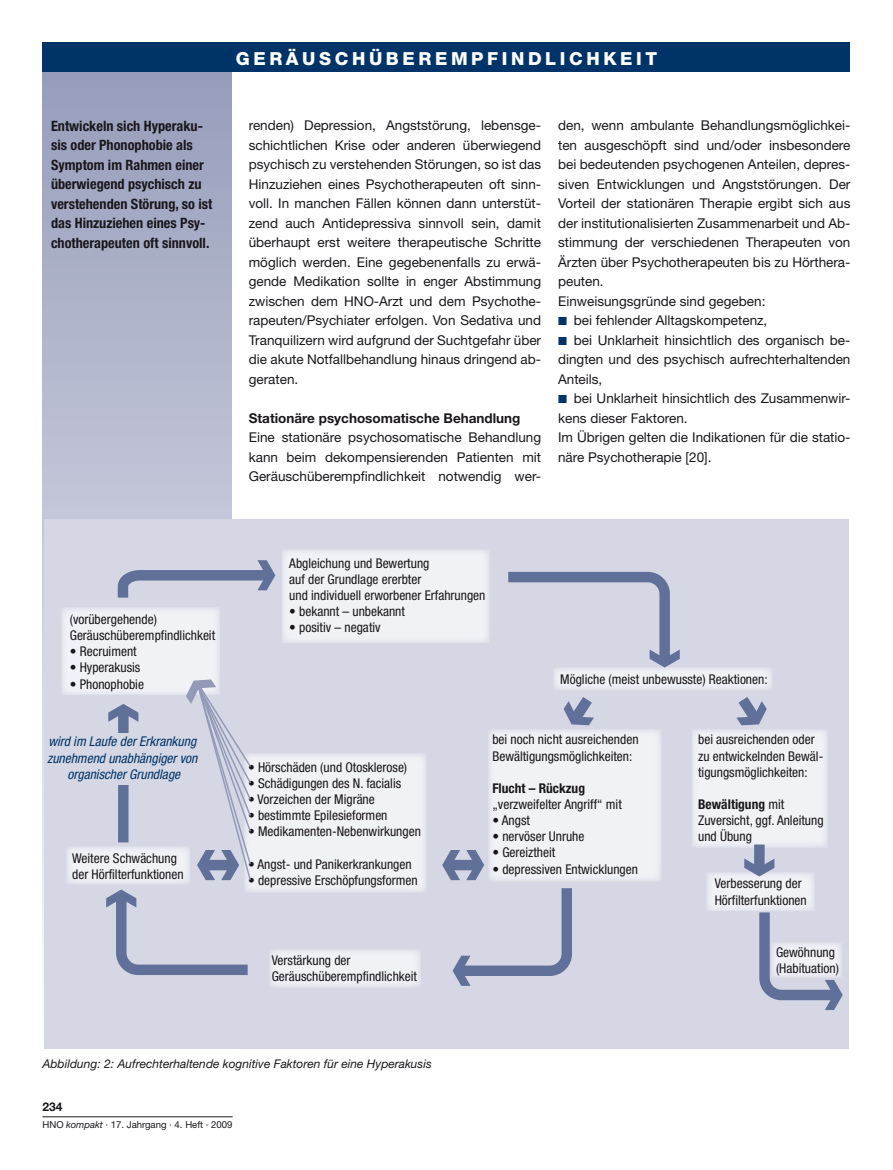
<style>
.page{position:relative;width:893px;height:1170px;background:#fff}
.page>*{position:absolute;margin:0;border:0;box-sizing:border-box;transform-origin:0 0}
.t1{font:800 18px "Helvetica Neue";letter-spacing:.2em;color:#fff}
.t2{font:700 condensed 14.25px/19.5px "Helvetica Neue";color:#1a171c}
.t3{font:13.5px/19.5px "Helvetica Neue";color:#1a171c;text-align:justify}
.t4{font:condensed 13.5px/16.2px "Helvetica Neue";color:#1a171c}
.t5{font:italic condensed 13.5px/16.2px "Helvetica Neue";color:#003367;text-align:center}
.t6{font:700 13.5px "Helvetica Neue";color:#1a171c}
.t7{font:700 condensed 13.5px "Helvetica Neue";color:#1a171c}
.t8{font:italic 12px "Helvetica Neue";color:#1a171c}
.t9{font:700 12px "Helvetica Neue";color:#1a171c}
.t10{font:9.6px "Helvetica Neue";color:#1a171c}
.s1{font-family:"European Pi Three";color:#003367}
.s2{font-weight:700}
.s3{font-style:italic}
</style>
<div class="page">
<svg style="left:43px;top:72px;width:189px;height:977px;background:#adb2ca"></svg>
<hr style="left:43px;top:1116px;width:190px;height:1px;background:#1a171c">
<div style="left:43px;top:43px;width:807px;height:29px;background:#003367"></div>
<div style="left:45px;top:519px;width:804px;height:529px;background:#d5d7e4"></div>
<div style="left:282px;top:549px;width:207px;height:94px;background:#f1f2f6"></div>
<div style="left:553px;top:667px;width:220px;height:23px;background:#f1f2f6"></div>
<div style="left:488px;top:729px;width:174px;height:152px;background:#f1f2f6"></div>
<div style="left:692px;top:729px;width:135px;height:118px;background:#f1f2f6"></div>
<div style="left:706px;top:872px;width:109px;height:39px;background:#f1f2f6"></div>
<div style="left:244px;top:753px;width:183px;height:139px;background:#f1f2f6"></div>
<div style="left:269px;top:948px;width:152px;height:39px;background:#f1f2f6"></div>
<div style="left:62px;top:607px;width:158px;height:88px;background:#f1f2f6"></div>
<div style="left:67px;top:846px;width:123px;height:38px;background:#f1f2f6"></div>
<svg style="left:508px;top:571px;width:172px;height:100px"></svg>
<svg style="left:113px;top:560px;width:163px;height:48px"></svg>
<svg style="left:754px;top:901px;width:89px;height:108px"></svg>
<svg style="left:561px;top:688px;width:41px;height:43px"></svg>
<svg style="left:728px;top:685px;width:42px;height:46px"></svg>
<div style="left:754px;top:844px;width:11px;height:26px;background:#607099"></div>
<svg style="left:744px;top:858px;width:30px;height:18px"></svg>
<svg style="left:442px;top:849px;width:135px;height:136px"></svg>
<svg style="left:106px;top:679px;width:152px;height:296px"></svg>
<p class="t2" style="left:51px;top:115px;width:163px">Entwickeln sich Hyperaku&shy;sis oder Phonophobie als<br>Symptom im Rahmen einer überwiegend psychisch zu verstehenden Störung, so ist das Hinzuziehen eines Psy&shy;chotherapeuten oft sinnvoll.</p>
<h1 class="t1" style="left:236px;top:48px;width:17px">GER</h1>
<h1 class="t1" style="left:286px;top:48px;width:117px">ÄU SCHÜBEREM</h1>
<h1 class="t1" style="left:471px;top:48px;width:31px">PFINDLIC</h1>
<h1 class="t1" style="left:586px;top:48px;width:47px">HKEIT</h1>
<p class="t3" style="left:249px;top:115px;width:294px">renden) Depression, Angststörung, lebensge&shy;schichtlichen Krise oder anderen überwiegend psychisch zu verstehenden Störungen, so ist das Hinzuziehen eines Psychotherapeuten oft sinn&shy;voll. In manchen Fällen können dann unterstüt&shy;zend auch Antidepressiva sinnvoll sein, damit überhaupt erst weitere therapeutische Schritte möglich werden. Eine gegebenenfalls zu erwä&shy;gende Medikation sollte in enger Abstimmung zwischen dem HNO-Arzt und dem Psychothe&shy;rapeuten/Psychiater erfolgen. Von Sedativa und Tranquilizern wird aufgrund der Suchtgefahr über die akute Notfallbehandlung hinaus dringend ab&shy;geraten.</p>
<p class="t6" style="left:249px;top:409px;width:273px">Stationäre psychosomatische Behandlung</p>
<p class="t3" style="left:249px;top:427px;width:294px">Eine stationäre psychosomatische Behandlung kann beim dekompensierenden Patienten mit Geräuschüberempfindlichkeit notwendig wer-</p>
<p class="t3" style="left:558px;top:115px;width:294px;text-align:left">den, wenn ambulante Behandlungsmöglichkei&shy;ten ausgeschöpft sind und/oder insbesondere bei bedeutenden psychogenen Anteilen, depres&shy;siven Entwicklungen und Angststörungen. Der Vorteil der stationären Therapie ergibt sich aus der institutionalisierten Zusammenarbeit und Ab&shy;stimmung der verschiedenen Therapeuten von Ärzten über Psychotherapeuten bis zu Hörthera&shy;peuten.<br>Einweisungsgründe sind gegeben:<br><span class="s1">K</span> bei fehlender Alltagskompetenz,<br><span class="s1">K</span> bei Unklarheit hinsichtlich des organisch be&shy;dingten und des psychisch aufrechterhaltenden Anteils,<br><span class="s1">K</span> bei Unklarheit hinsichtlich des Zusammenwir&shy;kens dieser Faktoren.<br>Im Übrigen gelten die Indikationen für die statio&shy;näre Psychotherapie [20].</p>
<p class="t4" style="left:70px;top:611px;width:147px">(vorübergehende)<br>Geräuschüberempfindlichkeit</p>
<p class="t4" style="left:70px;top:643px;width:68px">• Recruiment</p>
<p class="t4" style="left:70px;top:659px;width:72px">• Hyperakusis</p>
<p class="t4" style="left:70px;top:675px;width:76px">• Phonophobie</p>
<p class="t5" style="left:47px;top:733px;width:152px">wird im Laufe der Erkrankung zunehmend unabhängiger von organischer Grundlage</p>
<p class="t4" style="left:72px;top:849px;width:113px">Weitere Schwächung der Hörfilterfunktionen</p>
<p class="t4" style="left:289px;top:554px;width:198px">Abgleichung und Bewertung<br>auf der Grundlage ererbter<br>und individuell erworbener Erfahrungen</p>
<p class="t4" style="left:289px;top:603px;width:117px">• bekannt – unbekannt</p>
<p class="t4" style="left:289px;top:619px;width:93px">• positiv – negativ</p>
<p class="t4" style="left:560px;top:670px;width:209px">Mögliche (meist unbewusste) Reaktionen:</p>
<p class="t4" style="left:248px;top:758px;width:161px">• Hörschäden (und Otosklerose)</p>
<p class="t4" style="left:248px;top:774px;width:155px">• Schädigungen des N. facialis</p>
<p class="t4" style="left:248px;top:791px;width:128px">• Vorzeichen der Migräne</p>
<p class="t4" style="left:248px;top:807px;width:141px">• bestimmte Epilesieformen</p>
<p class="t4" style="left:248px;top:823px;width:174px">• Medikamenten-Nebenwirkungen</p>
<p class="t4" style="left:248px;top:855px;width:165px">• Angst- und Panikerkrankungen</p>
<p class="t4" style="left:248px;top:871px;width:171px">• depressive Erschöpfungsformen</p>
<p class="t4" style="left:272px;top:952px;width:147px">Verstärkung der<br>Geräuschüberempfindlichkeit</p>
<p class="t4" style="left:492px;top:731px;width:148px">bei noch nicht ausreichenden<br>Bewältigungsmöglichkeiten:</p>
<p class="t7" style="left:492px;top:779px;width:94px">Flucht – Rückzug</p>
<p class="t4" style="left:492px;top:796px;width:131px">„verzweifelter Angriff“ mit</p>
<p class="t4" style="left:492px;top:812px;width:39px">• Angst</p>
<p class="t4" style="left:492px;top:828px;width:94px">• nervöser Unruhe</p>
<p class="t4" style="left:492px;top:844px;width:64px">• Gereiztheit</p>
<p class="t4" style="left:492px;top:860px;width:147px">• depressiven Entwicklungen</p>
<p class="t4" style="left:698px;top:731px;width:127px">bei ausreichenden oder zu entwickelnden Bewäl&shy;tigungsmöglichkeiten:</p>
<p class="t4" style="left:698px;top:796px;width:127px"><span class="s2">Bewältigung</span> mit<br>Zuversicht, ggf. Anleitung und Übung</p>
<p class="t4" style="left:715px;top:875px;width:94px">Verbesserung der<br>Hörfilterfunktionen</p>
<p class="t4" style="left:776px;top:943px;width:64px">Gewöhnung (Habituation)</p>
<p class="t8" style="left:43px;top:1056px;width:391px">Abbildung: 2: Aufrechterhaltende kognitive Faktoren für eine Hyperakusis</p>
<p class="t9" style="left:43px;top:1099px;width:22px">234</p>
<p class="t10" style="left:43px;top:1118px;width:192px">HNO <span class="s3">kompakt</span> · 17. Jahrgang · 4. Heft · 2009</p>
</div>
